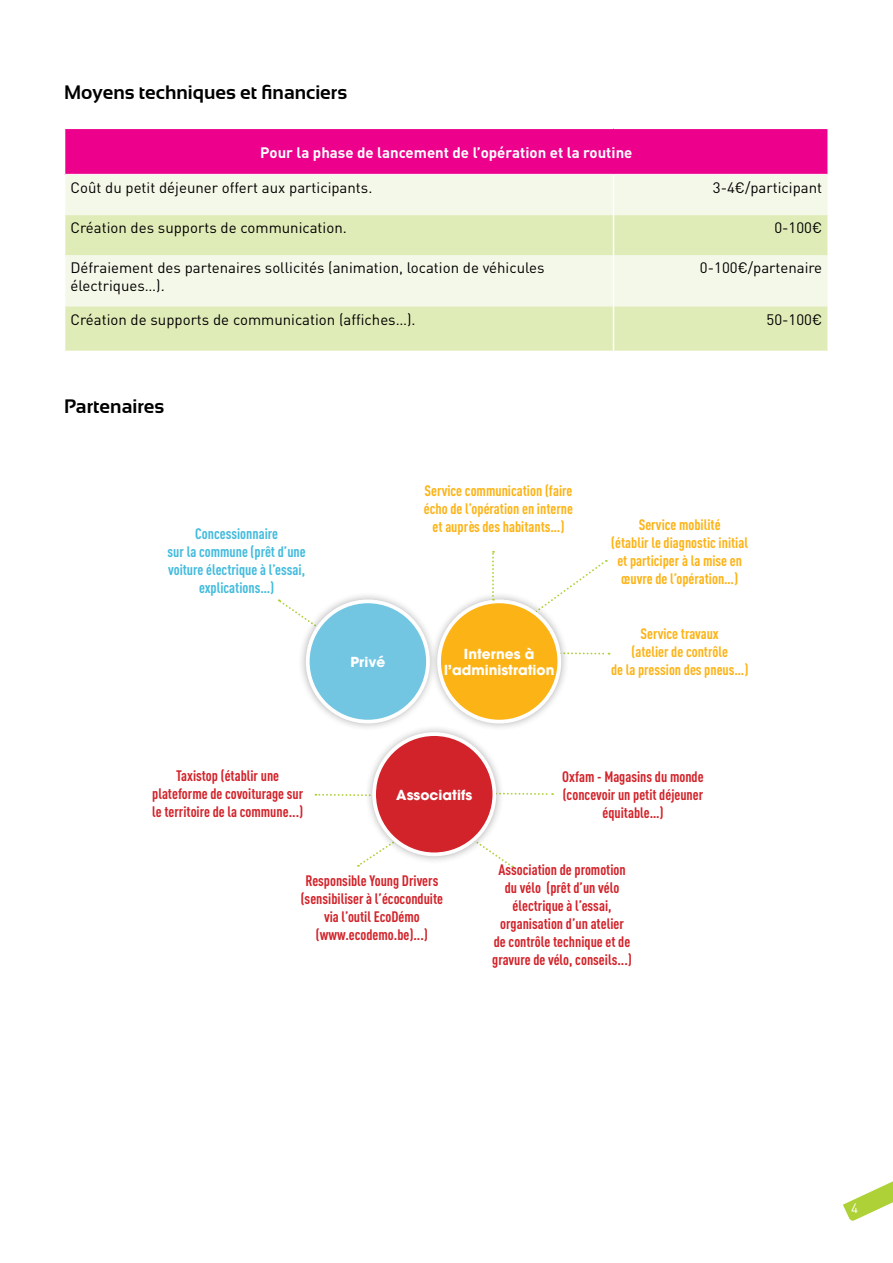
<style>
.page{position:relative;width:893px;height:1263px;background:#fff}
.page>*{position:absolute;margin:0;border:0;box-sizing:border-box;transform-origin:0 0}
.t1{font:700 19.5px "Sansation";color:#000}
.t2{font:700 15px/18px "DIN Cond";color:#d2232a;text-align:center}
.t3{font:15px/18px "DIN";color:#000}
.t4{font:700 15px/18px "DIN Cond";color:#fcb316;text-align:center}
.t5{font:700 15px/18px "DIN Cond";color:#43bbdd;text-align:center}
.t6{font:700 15px "DIN";color:#fff}
.t7{font:700 13.8px/16.5px "Avant Garde";color:#fff;text-align:center}
.t8{font:13.5px "DIN";color:#fff}
</style>
<div class="page">
<svg style="left:843px;top:1181px;width:50px;height:41px"></svg>
<div style="left:65px;top:128px;width:763px;height:46px;background:#ec008c"></div>
<div style="left:65px;top:175px;width:762px;height:40px;background:#f4f8e8"></div>
<svg style="left:65px;top:215px;width:762px;height:136px;background:#e7f0ca"></svg>
<hr style="left:64px;top:128px;width:549px;height:1px;background:#fff">
<hr style="left:613px;top:128px;width:216px;height:1px;background:#fff">
<hr style="left:827px;top:129px;width:2px;height:45px;background:#fff">
<hr style="left:613px;top:175px;width:1px;height:40px;background:#fff">
<hr style="left:613px;top:215px;width:1px;height:40px;background:#fff">
<hr style="left:613px;top:255px;width:1px;height:51px;background:#fff">
<hr style="left:613px;top:306px;width:1px;height:45px;background:#fff">
<svg style="left:278px;top:599px;width:19px;height:15px"></svg>
<div style="left:298px;top:591px;width:140px;height:141px;background:#000;opacity:.3"></div>
<div style="left:308px;top:601px;width:120px;height:121px;background:#72c6e2;border-radius:50%"></div>
<div style="left:306px;top:599px;width:124px;height:124px;border:4px solid #fff;border-radius:50%"></div>
<svg style="left:569px;top:652px;width:40px;height:3px"></svg>
<svg style="left:563px;top:560px;width:44px;height:31px"></svg>
<div style="left:429px;top:591px;width:140px;height:141px;background:#000;opacity:.3"></div>
<div style="left:439px;top:601px;width:120px;height:121px;background:#fcb316;border-radius:50%"></div>
<div style="left:437px;top:599px;width:124px;height:124px;border:4px solid #fff;border-radius:50%"></div>
<svg style="left:492px;top:551px;width:2px;height:50px"></svg>
<svg style="left:504px;top:792px;width:49px;height:3px"></svg>
<svg style="left:315px;top:793px;width:48px;height:3px"></svg>
<svg style="left:358px;top:860px;width:6px;height:7px"></svg>
<svg style="left:505px;top:861px;width:8px;height:6px"></svg>
<div style="left:364px;top:724px;width:140px;height:140px;background:#000;opacity:.3"></div>
<div style="left:374px;top:734px;width:120px;height:120px;background:#d2232a;border-radius:50%"></div>
<div style="left:372px;top:732px;width:124px;height:124px;border:4px solid #fff;border-radius:50%"></div>
<h1 class="t1" style="left:64px;top:82px;width:285px">Moyens techniques et financiers</h1>
<p class="t6" style="left:260px;top:142px;width:374px">Pour la phase de lancement de l’opération et la routine</p>
<p class="t3" style="left:71px;top:178px;width:303px">Coût du petit déjeuner offert aux participants.</p>
<p class="t3" style="left:713px;top:178px;width:111px">3-4€/participant</p>
<p class="t3" style="left:71px;top:219px;width:278px">Création des supports de communication.</p>
<p class="t3" style="left:774px;top:219px;width:49px">0-100€</p>
<p class="t3" style="left:71px;top:259px;width:476px">Défraiement des partenaires sollicités (animation, location de véhicules électriques…).</p>
<p class="t3" style="left:700px;top:259px;width:124px">0-100€/partenaire</p>
<p class="t3" style="left:71px;top:310px;width:347px">Création de supports de communication (affiches…).</p>
<p class="t3" style="left:766px;top:310px;width:57px">50-100€</p>
<h1 class="t1" style="left:64px;top:395px;width:102px">Partenaires</h1>
<p class="t5" style="left:168px;top:524px;width:140px">Concessionnaire<br>sur la commune (prêt d’une voiture électrique à l’essai, explications…)</p>
<p class="t2" style="left:152px;top:766px;width:153px">Taxistop (établir une plateforme de covoiturage sur le territoire de la commune...)</p>
<p class="t7" style="left:350px;top:653px;width:36px">Privé</p>
<p class="t4" style="left:424px;top:481px;width:151px">Service communication (faire écho de l’opération en interne et auprès des habitants…)</p>
<p class="t7" style="left:444px;top:645px;width:112px">Internes à l’administration</p>
<p class="t4" style="left:611px;top:515px;width:138px">Service mobilité<br>(établir le diagnostic initial et participer à la mise en œuvre de l’opération…)</p>
<p class="t4" style="left:611px;top:625px;width:139px">Service travaux<br>(atelier de contrôle<br>de la pression des pneus…)</p>
<p class="t7" style="left:396px;top:786px;width:77px">Associatifs</p>
<p class="t2" style="left:562px;top:767px;width:143px">Oxfam - Magasins du monde (concevoir un petit déjeuner équitable…)</p>
<p class="t2" style="left:301px;top:871px;width:144px">Responsible Young Drivers (sensibiliser à l’écoconduite via l’outil EcoDémo (www.ecodemo.be)...)</p>
<p class="t2" style="left:492px;top:861px;width:141px">Association de promotion du vélo (prêt d’un vélo électrique à l’essai, organisation d’un atelier<br>de contrôle technique et de gravure de vélo, conseils...)</p>
<p class="t8" style="left:851px;top:1199px;width:9px">4</p>
</div>
